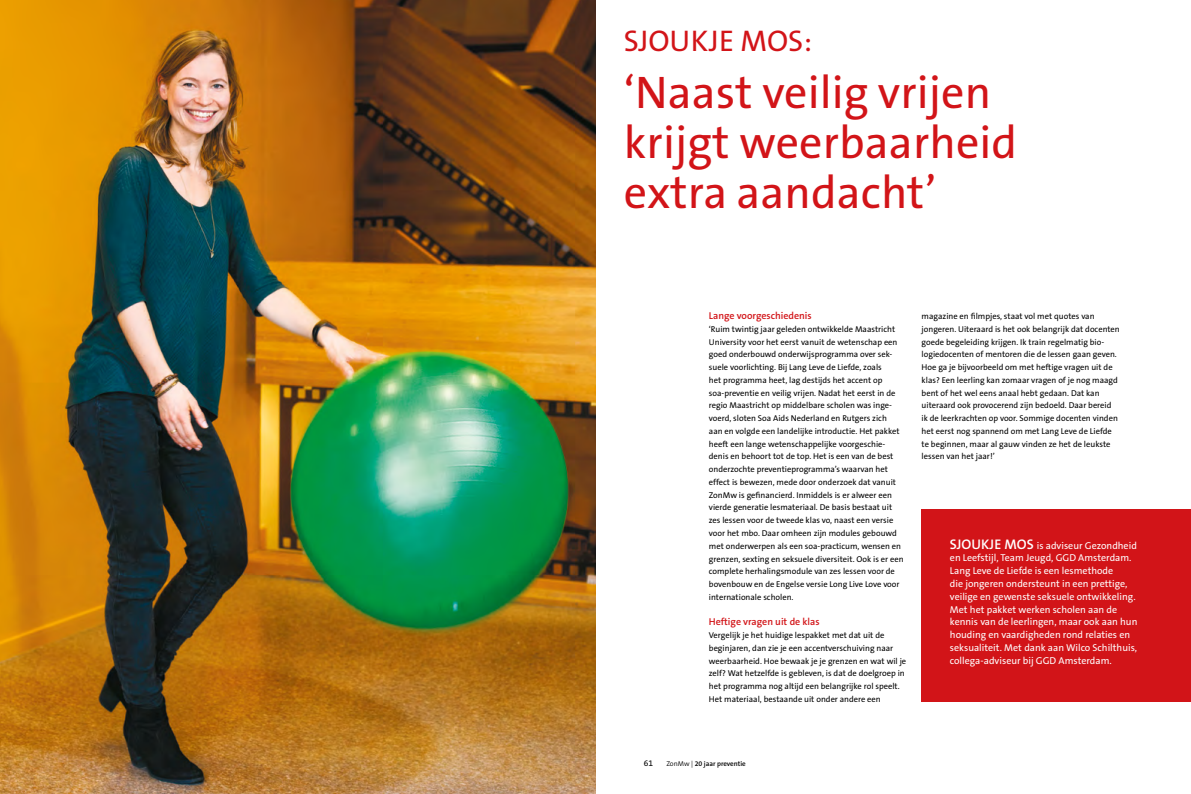
<style>
.page{position:relative;width:1191px;height:794px;background:#fff}
.page>*{position:absolute;margin:0;border:0;box-sizing:border-box;transform-origin:0 0}
.t1{font:46px/50px "The Sans B5 Plain";color:#d21418}
.t2{font:30px "The Sans B5 Plain";color:#d21418}
.t3{font:10px/12.8px "The Sans B5 Plain";color:#fff}
.t4{font:600 10px "The Sans B6";color:#d21418}
.t5{font:8.5px/12.8px "The Sans B5 Plain";color:#000}
.t6{font:600 7px "The Sans B6";color:#000}
.s1{font-family:"The Sans B6";font-weight:600;font-size:14px}
.s2{font-family:"The Sans B4";font-weight:300}
</style>
<div class="page">
<img style="left:0;top:0;width:595px;height:794px">
<div style="left:921px;top:509px;width:270px;height:192px;background:#d21418"></div>
<h2 class="t2" style="left:624px;top:25px;width:190px">SJOUKJE MOS:</h2>
<h1 class="t1" style="left:624px;top:69px;width:395px">‘Naast veilig vrijen krijgt weerbaarheid extra aandacht’</h1>
<p class="t4" style="left:709px;top:310px;width:104px">Lange voorgeschiedenis</p>
<p class="t5" style="left:709px;top:323px;width:196px">‘Ruim twintig jaar geleden ontwikkelde Maastricht University voor het eerst vanuit de wetenschap een goed onderbouwd onderwijsprogramma over sek&shy;suele voorlichting. Bij Lang Leve de Liefde, zoals<br>het programma heet, lag destijds het accent op soa-preventie en veilig vrijen. Nadat het eerst in de regio Maastricht op middelbare scholen was inge&shy;voerd, sloten Soa Aids Nederland en Rutgers zich<br>aan en volgde een landelijke introductie. Het pakket heeft een lange wetenschappelijke voorgeschie&shy;denis en behoort tot de top. Het is een van de best onderzochte preventieprogramma’s waarvan het effect is bewezen, mede door onderzoek dat vanuit ZonMw is gefinancierd. Inmiddels is er alweer een vierde generatie lesmateriaal. De basis bestaat uit zes lessen voor de tweede klas vo, naast een versie voor het mbo. Daar omheen zijn modules gebouwd met onderwerpen als een soa-practicum, wensen en grenzen, sexting en seksuele diversiteit. Ook is er een complete herhalingsmodule van zes lessen voor de bovenbouw en de Engelse versie Long Live Love voor internationale scholen.</p>
<p class="t4" style="left:709px;top:616px;width:112px">Heftige vragen uit de klas</p>
<p class="t5" style="left:709px;top:629px;width:199px">Vergelijk je het huidige lespakket met dat uit de beginjaren, dan zie je een accentverschuiving naar weerbaarheid. Hoe bewaak je je grenzen en wat wil je zelf? Wat hetzelfde is gebleven, is dat de doelgroep in het programma nog altijd een belangrijke rol speelt.<br>Het materiaal, bestaande uit onder andere een</p>
<p class="t5" style="left:921px;top:310px;width:200px">magazine en filmpjes, staat vol met quotes van jongeren. Uiteraard is het ook belangrijk dat docenten goede begeleiding krijgen. Ik train regelmatig bio&shy;logiedocenten of mentoren die de lessen gaan geven.<br>Hoe ga je bijvoorbeeld om met heftige vragen uit de klas? Een leerling kan zomaar vragen of je nog maagd bent of het wel eens anaal hebt gedaan. Dat kan uiteraard ook provocerend zijn bedoeld. Daar bereid ik de leerkrachten op voor. Sommige docenten vinden het eerst nog spannend om met Lang Leve de Liefde te beginnen, maar al gauw vinden ze het de leukste lessen van het jaar!’</p>
<p class="t3" style="left:950px;top:539px;width:189px"><span class="s1">SJOUKJE MOS</span> is adviseur Gezondheid en Leefstijl, Team Jeugd, GGD Amsterdam.<br>Lang Leve de Liefde is een lesmethode<br>die jongeren ondersteunt in een prettige, veilige en gewenste seksuele ontwikkeling.<br>Met het pakket werken scholen aan de kennis van de leerlingen, maar ook aan hun houding en vaardigheden rond relaties en seksualiteit. Met dank aan Wilco Schilthuis, collega-adviseur bij GGD Amsterdam.</p>
<p class="t5" style="left:644px;top:756px;width:11px">61</p>
<p class="t6" style="left:666px;top:759px;width:81px"><span class="s2">ZonMw |</span> 20 jaar preventie</p>
</div>
